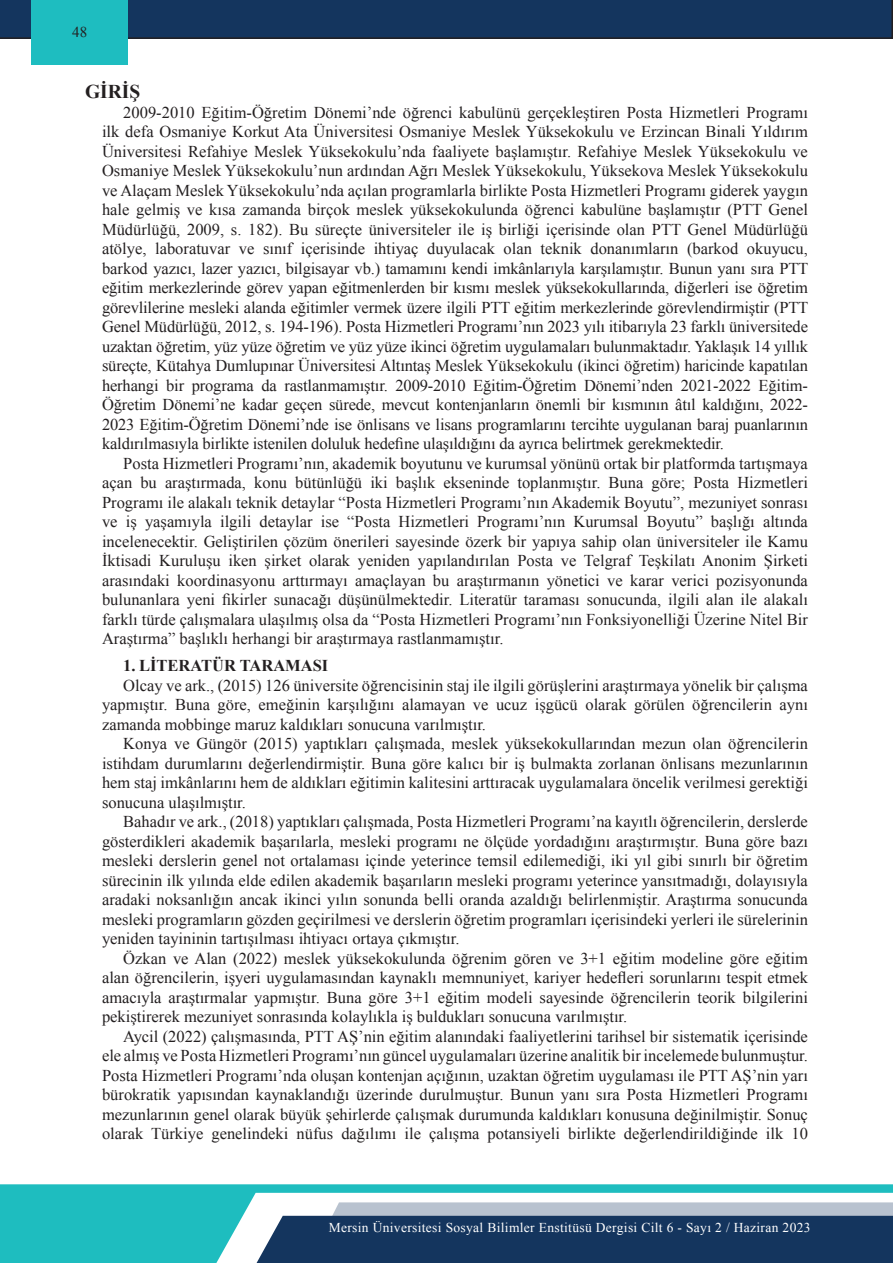
<style>
.page{position:relative;width:893px;height:1263px;background:#fff}
.page>*{position:absolute;margin:0;border:0;box-sizing:border-box;transform-origin:0 0}
.t1{font:700 19.5px "Times New Roman";color:#231f20}
.t2{font:16.5px/19.5px "Times New Roman";color:#231f20;text-align:justify}
.t3{font:700 16.5px "Times New Roman";color:#231f20}
.t4{font:15px "Times New Roman";color:#231f20}
.t5{font:13.5px "Times New Roman";letter-spacing:.025em;color:#fff}
</style>
<div class="page">
<div style="left:0;top:0;width:893px;height:39px;background:#14355e"></div>
<div style="left:31px;top:0;width:97px;height:65px;background:#1ebdc0"></div>
<svg style="left:0;top:1184px;width:893px;height:79px;fill:#1ebdbf"></svg>
<svg style="left:256px;top:1202px;width:637px;height:61px;background:#3f5a7b"></svg>
<p class="t4" style="left:72px;top:22px;width:16px">48</p>
<p class="t1" style="left:85px;top:78px;width:57px">GİRİŞ</p>
<p class="t2" style="left:102px;top:102px;width:708px;text-indent:21px">2009-2010 Eğitim-Öğretim Dönemi’nde öğrenci kabulünü gerçekleştiren Posta Hizmetleri Programı ilk defa Osmaniye Korkut Ata Üniversitesi Osmaniye Meslek Yüksekokulu ve Erzincan Binali Yıldırım Üniversitesi Refahiye Meslek Yüksekokulu’nda faaliyete başlamıştır. Refahiye Meslek Yüksekokulu ve Osmaniye Meslek Yüksekokulu’nun ardından Ağrı Meslek Yüksekokulu, Yüksekova Meslek Yüksekokulu ve Alaçam Meslek Yüksekokulu’nda açılan programlarla birlikte Posta Hizmetleri Programı giderek yaygın hale gelmiş ve kısa zamanda birçok meslek yüksekokulunda öğrenci kabulüne başlamıştır (PTT Genel Müdürlüğü, 2009, s. 182). Bu süreçte üniversiteler ile iş birliği içerisinde olan PTT Genel Müdürlüğü atölye, laboratuvar ve sınıf içerisinde ihtiyaç duyulacak olan teknik donanımların (barkod okuyucu, barkod yazıcı, lazer yazıcı, bilgisayar vb.) tamamını kendi imkânlarıyla karşılamıştır. Bunun yanı sıra PTT eğitim merkezlerinde görev yapan eğitmenlerden bir kısmı meslek yüksekokullarında, diğerleri ise öğretim görevlilerine mesleki alanda eğitimler vermek üzere ilgili PTT eğitim merkezlerinde görevlendirmiştir (PTT Genel Müdürlüğü, 2012, s. 194-196). Posta Hizmetleri Programı’nın 2023 yılı itibarıyla 23 farklı üniversitede uzaktan öğretim, yüz yüze öğretim ve yüz yüze ikinci öğretim uygulamaları bulunmaktadır. Yaklaşık 14 yıllık süreçte, Kütahya Dumlupınar Üniversitesi Altıntaş Meslek Yüksekokulu (ikinci öğretim) haricinde kapatılan herhangi bir programa da rastlanmamıştır. 2009-2010 Eğitim-Öğretim Dönemi’nden 2021-2022 Eğitim-Öğretim Dönemi’ne kadar geçen sürede, mevcut kontenjanların önemli bir kısmının âtıl kaldığını, 2022- 2023 Eğitim-Öğretim Dönemi’nde ise önlisans ve lisans programlarını tercihte uygulanan baraj puanlarının kaldırılmasıyla birlikte istenilen doluluk hedefine ulaşıldığını da ayrıca belirtmek gerekmektedir.</p>
<p class="t2" style="left:102px;top:453px;width:707px;text-indent:21px">Posta Hizmetleri Programı’nın, akademik boyutunu ve kurumsal yönünü ortak bir platformda tartışmaya açan bu araştırmada, konu bütünlüğü iki başlık ekseninde toplanmıştır. Buna göre; Posta Hizmetleri Programı ile alakalı teknik detaylar “Posta Hizmetleri Programı’nın Akademik Boyutu”, mezuniyet sonrası ve iş yaşamıyla ilgili detaylar ise “Posta Hizmetleri Programı’nın Kurumsal Boyutu” başlığı altında incelenecektir. Geliştirilen çözüm önerileri sayesinde özerk bir yapıya sahip olan üniversiteler ile Kamu İktisadi Kuruluşu iken şirket olarak yeniden yapılandırılan Posta ve Telgraf Teşkilatı Anonim Şirketi arasındaki koordinasyonu arttırmayı amaçlayan bu araştırmanın yönetici ve karar verici pozisyonunda bulunanlara yeni fikirler sunacağı düşünülmektedir. Literatür taraması sonucunda, ilgili alan ile alakalı farklı türde çalışmalara ulaşılmış olsa da “Posta Hizmetleri Programı’nın Fonksiyonelliği Üzerine Nitel Bir Araştırma” başlıklı herhangi bir araştırmaya rastlanmamıştır.</p>
<p class="t3" style="left:123px;top:654px;width:207px">1. LİTERATÜR TARAMASI</p>
<p class="t2" style="left:102px;top:675px;width:707px;text-indent:21px">Olcay ve ark., (2015) 126 üniversite öğrencisinin staj ile ilgili görüşlerini araştırmaya yönelik bir çalışma yapmıştır. Buna göre, emeğinin karşılığını alamayan ve ucuz işgücü olarak görülen öğrencilerin aynı zamanda mobbinge maruz kaldıkları sonucuna varılmıştır.</p>
<p class="t2" style="left:102px;top:734px;width:707px;text-indent:21px">Konya ve Güngör (2015) yaptıkları çalışmada, meslek yüksekokullarından mezun olan öğrencilerin istihdam durumlarını değerlendirmiştir. Buna göre kalıcı bir iş bulmakta zorlanan önlisans mezunlarının hem staj imkânlarını hem de aldıkları eğitimin kalitesini arttıracak uygulamalara öncelik verilmesi gerektiği sonucuna ulaşılmıştır.</p>
<p class="t2" style="left:102px;top:812px;width:707px;text-indent:21px">Bahadır ve ark., (2018) yaptıkları çalışmada, Posta Hizmetleri Programı’na kayıtlı öğrencilerin, derslerde gösterdikleri akademik başarılarla, mesleki programı ne ölçüde yordadığını araştırmıştır. Buna göre bazı mesleki derslerin genel not ortalaması içinde yeterince temsil edilemediği, iki yıl gibi sınırlı bir öğretim sürecinin ilk yılında elde edilen akademik başarıların mesleki programı yeterince yansıtmadığı, dolayısıyla aradaki noksanlığın ancak ikinci yılın sonunda belli oranda azaldığı belirlenmiştir. Araştırma sonucunda mesleki programların gözden geçirilmesi ve derslerin öğretim programları içerisindeki yerleri ile sürelerinin yeniden tayininin tartışılması ihtiyacı ortaya çıkmıştır.</p>
<p class="t2" style="left:102px;top:948px;width:707px;text-indent:21px">Özkan ve Alan (2022) meslek yüksekokulunda öğrenim gören ve 3+1 eğitim modeline göre eğitim alan öğrencilerin, işyeri uygulamasından kaynaklı memnuniyet, kariyer hedefleri sorunlarını tespit etmek amacıyla araştırmalar yapmıştır. Buna göre 3+1 eğitim modeli sayesinde öğrencilerin teorik bilgilerini pekiştirerek mezuniyet sonrasında kolaylıkla iş buldukları sonucuna varılmıştır.</p>
<p class="t2" style="left:102px;top:1026px;width:707px;text-indent:21px">Aycil (2022) çalışmasında, PTT AŞ’nin eğitim alanındaki faaliyetlerini tarihsel bir sistematik içerisinde ele almış ve Posta Hizmetleri Programı’nın güncel uygulamaları üzerine analitik bir incelemede bulunmuştur.<br>Posta Hizmetleri Programı’nda oluşan kontenjan açığının, uzaktan öğretim uygulaması ile PTT AŞ’nin yarı bürokratik yapısından kaynaklandığı üzerinde durulmuştur. Bunun yanı sıra Posta Hizmetleri Programı mezunlarının genel olarak büyük şehirlerde çalışmak durumunda kaldıkları konusuna değinilmiştir. Sonuç olarak Türkiye genelindeki nüfus dağılımı ile çalışma potansiyeli birlikte değerlendirildiğinde ilk 10</p>
<p class="t5" style="left:329px;top:1218px;width:483px">Mersin Üniversitesi Sosyal Bilimler Enstitüsü Dergisi Cilt 6 - Sayı 2 / Haziran 2023</p>
</div>
